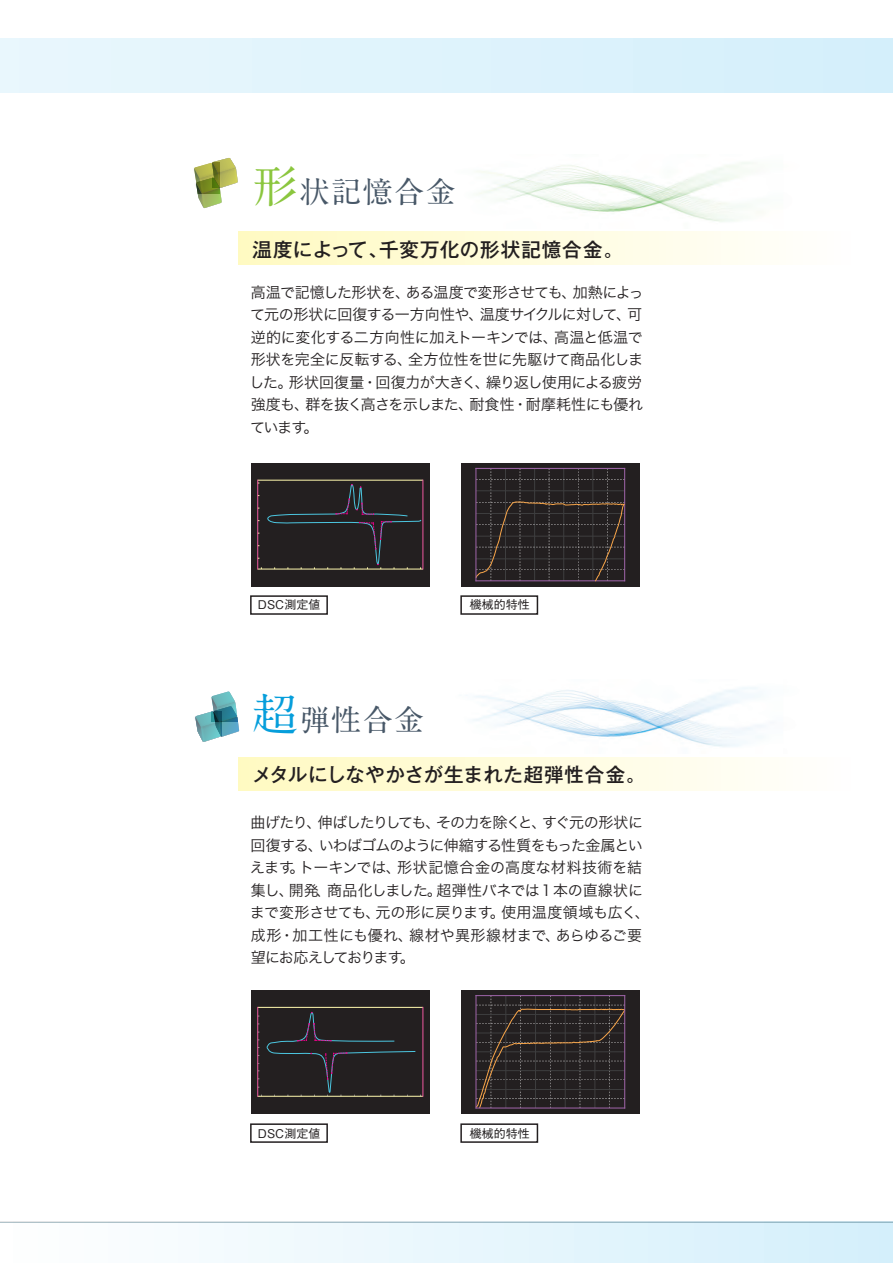
<style>
.page{position:relative;width:893px;height:1263px;background:#fff}
.page>*{position:absolute;margin:0;border:0;box-sizing:border-box;transform-origin:0 0}
.t1{font:700 29.7px "A1 Mincho Std";letter-spacing:.05em;color:#485868}
.t2{font:500 19.5px "Gothic MB101 Pro";letter-spacing:.03em;color:#231f20}
.t3{font:500 19.5px "Gothic MB101 Pro";letter-spacing:.05em;color:#231f20}
.t4{font:15px/22.5px "Hira Kaku Std W3";letter-spacing:-.035em;color:#231f20}
.t5{font:15px/22.5px "Hira Kaku Std W3";letter-spacing:-.055em;color:#231f20}
.t6{font:15px "Hira Kaku Std W3";letter-spacing:.005em;color:#231f20}
.t7{font:15px/22.5px "Hira Kaku Std W3";letter-spacing:.02em;color:#231f20;text-align:right}
.t8{font:15px "Hira Kaku Std W3";letter-spacing:-.07em;color:#231f20}
.t9{font:15px "Hira Kaku Std W3";letter-spacing:.035em;color:#231f20}
.t10{font:15px "Hira Kaku Std W3";letter-spacing:-.005em;color:#231f20}
.t11{font:15px "Hira Kaku Std W3";letter-spacing:-.075em;color:#231f20}
.t12{font:15px "Hira Kaku Std W3";letter-spacing:-.09em;color:#231f20}
.t13{font:15px "Hira Kaku Std W3";letter-spacing:-.06em;color:#231f20}
.t14{font:15px "Hira Kaku Std W3";letter-spacing:.025em;color:#231f20}
.t15{font:15px "Hira Kaku Std W3";letter-spacing:-.105em;color:#231f20}
.t16{font:15px "Hira Kaku Std W3";letter-spacing:-.015em;color:#231f20}
.t17{font:500 12px "Gothic BBB Pro";color:#231f20}
.s1{font-size:44.55px;color:#8bc63e}
.s2{font-size:44.55px;color:#069edb}
</style>
<div class="page">
<div style="left:461px;top:463px;width:179px;height:123px;background:#231f20"></div>
<div style="left:251px;top:463px;width:179px;height:123px;background:#231f20"></div>
<svg style="left:268px;top:484px;width:154px;height:85px"></svg>
<hr style="left:258px;top:569px;width:165px;height:1px;background:#fff8ae">
<hr style="left:258px;top:480px;width:165px;height:1px;background:#fff8ae">
<hr style="left:423px;top:480px;width:1px;height:89px;background:#ef59a1">
<hr style="left:257px;top:480px;width:1px;height:89px;background:#ef59a1">
<svg style="left:475px;top:468px;width:150px;height:114px"></svg>
<hr style="left:476px;top:468px;width:1px;height:113px;background:#a065aa">
<img style="left:477px;top:162px;width:274px;height:60px">
<img style="left:473px;top:687px;width:291px;height:57px">
<div style="left:238px;top:231px;width:612px;height:33px;background:linear-gradient(to right,#fffac1,#fffefe)"></div>
<svg style="left:195px;top:691px;width:44px;height:51px"></svg>
<img style="left:238px;top:256px;width:21px;height:6px">
<img style="left:238px;top:241px;width:37px;height:15px">
<img style="left:273px;top:231px;width:18px;height:5px">
<img style="left:238px;top:241px;width:19px;height:6px">
<img style="left:238px;top:231px;width:35px;height:10px">
<img style="left:238px;top:231px;width:33px;height:2px">
<svg style="left:194px;top:158px;width:44px;height:50px"></svg>
<div style="left:0;top:1222px;width:893px;height:41px;background:linear-gradient(to right,#fffffe,#d4effb)"></div>
<div style="left:250px;top:595px;width:78px;height:20px;border:2px solid #231f20"></div>
<div style="left:460px;top:595px;width:78px;height:20px;border:2px solid #231f20"></div>
<div style="left:0;top:38px;width:893px;height:54px;background:#dff3fc"></div>
<img style="left:0;top:744px;width:893px;height:500px">
<h1 class="t1" style="left:252px;top:168px;width:205px"><span class="s1">形</span>状記憶合金</h1>
<h2 class="t3" style="left:379px;top:233px;width:246px">千変万化の形状記憶合金。</h2>
<h2 class="t2" style="left:252px;top:233px;width:137px">温度によって、</h2>
<p class="t5" style="left:406px;top:281px;width:172px">ある温度で変形させても、</p>
<p class="t4" style="left:251px;top:281px;width:161px">高温で記憶した形状を、</p>
<p class="t4" style="left:573px;top:281px;width:72px">加熱によっ</p>
<p class="t4" style="left:250px;top:303px;width:235px">て元の形状に回復する一方向性や、</p>
<p class="t8" style="left:480px;top:303px;width:153px">温度サイクルに対して、</p>
<p class="t4" style="left:627px;top:303px;width:16px">可</p>
<p class="t4" style="left:408px;top:326px;width:236px;text-indent:-158px">逆的に変化する二方向性に加えトーキンでは、<br>全方位性を世に先駆けて商品化しま</p>
<p class="t4" style="left:554px;top:326px;width:90px">高温と低温で</p>
<p class="t4" style="left:251px;top:348px;width:163px">形状を完全に反転する、</p>
<p class="t6" style="left:289px;top:371px;width:202px">形状回復量・回復力が大きく、</p>
<p class="t13" style="left:486px;top:371px;width:158px">繰り返し使用による疲労</p>
<p class="t4" style="left:250px;top:371px;width:44px">した。</p>
<p class="t4" style="left:304px;top:393px;width:16px;text-indent:-53px">強度も、。</p>
<p class="t6" style="left:469px;top:393px;width:175px">耐食性・耐摩耗性にも優れ</p>
<p class="t11" style="left:305px;top:393px;width:169px">群を抜く高さを示しまた、</p>
<p class="t4" style="left:250px;top:416px;width:58px">ています</p>
<p class="t17" style="left:258px;top:595px;width:64px">DSC測定値</p>
<h1 class="t1" style="left:252px;top:696px;width:173px"><span class="s2">超</span>弾性合金</h1>
<p class="t17" style="left:470px;top:595px;width:61px">機械的特性</p>
<h2 class="t2" style="left:252px;top:758px;width:395px">メタルにしなやかさが生まれた超弾性合金。</h2>
<p class="t15" style="left:318px;top:811px;width:124px">伸ばしたりしても、</p>
<p class="t8" style="left:436px;top:811px;width:112px">その力を除くと、</p>
<p class="t5" style="left:319px;top:811px;width:326px;text-indent:-68px">曲げたり、<br>いわばゴムのように伸縮する性質をもった金属とい</p>
<p class="t4" style="left:542px;top:811px;width:102px">すぐ元の形状に</p>
<p class="t4" style="left:251px;top:834px;width:74px">回復する、</p>
<p class="t9" style="left:397px;top:856px;width:246px">形状記憶合金の高度な材料技術を結</p>
<p class="t4" style="left:250px;top:856px;width:152px">えますトーキンでは、</p>
<p class="t4" style="left:289px;top:856px;width:16px">。</p>
<p class="t4" style="left:251px;top:879px;width:45px">集し、</p>
<p class="t4" style="left:327px;top:879px;width:116px">商品化しました。</p>
<p class="t10" style="left:436px;top:879px;width:208px">超弾性バネでは1本の直線状に</p>
<p class="t4" style="left:289px;top:879px;width:32px">開発</p>
<p class="t4" style="left:316px;top:879px;width:16px">、</p>
<p class="t7" style="left:501px;top:901px;width:150px">使用温度領域も広く、</p>
<p class="t4" style="left:250px;top:901px;width:132px">まで変形させても、</p>
<p class="t16" style="left:375px;top:901px;width:119px">元の形に戻ります</p>
<p class="t4" style="left:490px;top:901px;width:16px">。</p>
<p class="t14" style="left:409px;top:924px;width:152px">線材や異形線材まで、</p>
<p class="t7" style="left:251px;top:924px;width:165px">成形・加工性にも優れ、。</p>
<p class="t4" style="left:556px;top:924px;width:88px">あらゆるご要</p>
<p class="t12" style="left:251px;top:946px;width:153px">望にお応えしております</p>
<p class="t17" style="left:258px;top:1124px;width:64px">DSC測定値</p>
<p class="t17" style="left:470px;top:1124px;width:61px">機械的特性</p>
</div>
